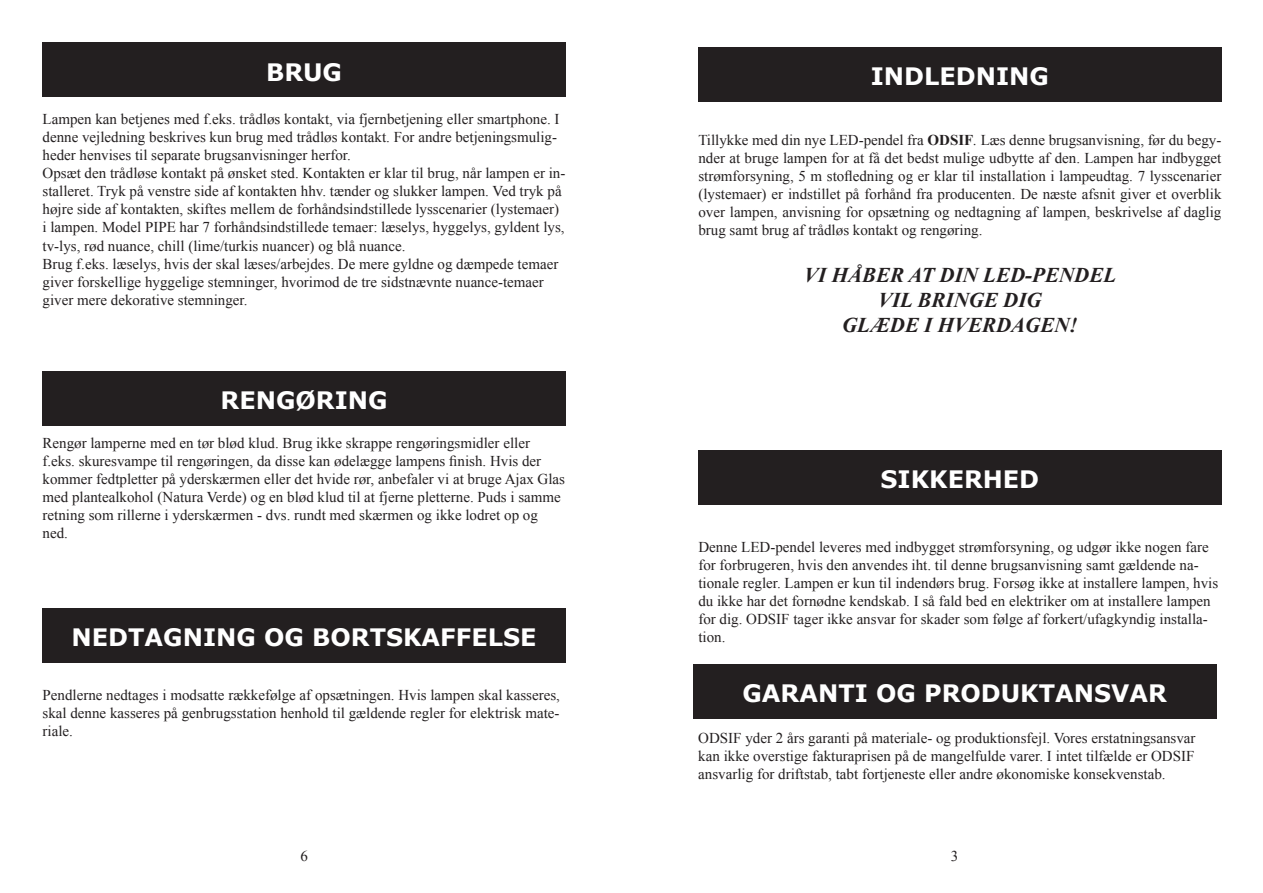
<style>
.page{position:relative;width:1263px;height:893px;background:#fff}
.page>*{position:absolute;margin:0;border:0;box-sizing:border-box;transform-origin:0 0}
.Overskrift{font:700 24px "Verdana";color:#fff}
.t1{font:italic 700 21px/25.2px "Times New Roman";color:#231f20;text-align:center}
.Tekst{font:15px/18px "Times New Roman";color:#231f20;text-align:justify}
.Body_text{font:15px/18px "Times New Roman";color:#231f20}
.s1{font-weight:700}
.s2{font-style:italic}
</style>
<div class="page">
<div style="left:698px;top:47px;width:523px;height:55px;background:#231f20"></div>
<div style="left:698px;top:450px;width:523px;height:55px;background:#231f20"></div>
<div style="left:43px;top:608px;width:523px;height:54px;background:#231f20"></div>
<div style="left:43px;top:43px;width:523px;height:54px;background:#231f20"></div>
<div style="left:693px;top:664px;width:523px;height:55px;background:#231f20"></div>
<div style="left:43px;top:371px;width:523px;height:54px;background:#231f20"></div>
<p class="Overskrift" style="left:266px;top:55px;width:78px">BRUG</p>
<p class="Tekst" style="left:43px;top:110px;width:518px;text-align:left">Lampen kan betjenes med f.eks. trådløs kontakt, via fjernbetjening eller smartphone. I denne vejledning beskrives kun brug med trådløs kontakt. For andre betjeningsmulig&shy;heder henvises til separate brugsanvisninger herfor.</p>
<p class="Body_text" style="left:43px;top:164px;width:524px">Opsæt den trådløse kontakt på ønsket sted. Kontakten er klar til brug, når lampen er in&shy;stalleret. Tryk på venstre side af kontakten hhv. tænder og slukker lampen. Ved tryk på højre side af kontakten, skiftes mellem de forhåndsindstillede lysscenarier (lystemaer) i lampen. Model PIPE har 7 forhåndsindstillede temaer: læselys, hyggelys, gyldent lys, tv-lys, rød nuance, chill (lime/turkis nuancer) og blå nuance.</p>
<p class="Body_text" style="left:43px;top:254px;width:517px">Brug f.eks. læselys, hvis der skal læses/arbejdes. De mere gyldne og dæmpede temaer giver forskellige hyggelige stemninger, hvorimod de tre sidstnævnte nuance-temaer giver mere dekorative stemninger.</p>
<p class="Overskrift" style="left:221px;top:383px;width:169px">RENGØRING</p>
<p class="Tekst" style="left:43px;top:433px;width:524px;text-align:left">Rengør lamperne med en tør blød klud. Brug ikke skrappe rengøringsmidler eller f.eks. skuresvampe til rengøringen, da disse kan ødelægge lampens finish. Hvis der kommer fedtpletter på yderskærmen eller det hvide rør, anbefaler vi at bruge Ajax Glas med plantealkohol (Natura Verde) og en blød klud til at fjerne pletterne. Puds i samme retning som rillerne i yderskærmen - dvs. rundt med skærmen og ikke lodret op og ned.</p>
<p class="Overskrift" style="left:72px;top:620px;width:466px">NEDTAGNING OG BORTSKAFFELSE</p>
<p class="Tekst" style="left:43px;top:685px;width:519px">Pendlerne nedtages i modsatte rækkefølge af opsætningen. Hvis lampen skal kasseres, skal denne kasseres på genbrugsstation henhold til gældende regler for elektrisk mate&shy;riale.</p>
<p class="Overskrift" style="left:871px;top:60px;width:180px">INDLEDNING</p>
<p class="Tekst" style="left:698px;top:130px;width:525px">Tillykke med din nye LED-pendel fra <span class="s1">ODSIF</span><span class="s2">.</span> Læs denne brugsanvisning, før du begy&shy;nder at bruge lampen for at få det bedst mulige udbytte af den. Lampen har indbygget strømforsyning, 5 m stofledning og er klar til installation i lampeudtag. 7 lysscenarier (lystemaer) er indstillet på forhånd fra producenten. De næste afsnit giver et overblik over lampen, anvisning for opsætning og nedtagning af lampen, beskrivelse af daglig brug samt brug af trådløs kontakt og rengøring.</p>
<p class="t1" style="left:804px;top:261px;width:313px">VI HÅBER AT DIN LED-PENDEL<br>VIL BRINGE DIG<br>GLÆDE I HVERDAGEN!</p>
<p class="Overskrift" style="left:880px;top:463px;width:160px">SIKKERHED</p>
<p class="Tekst" style="left:698px;top:537px;width:521px;text-align:left">Denne LED-pendel leveres med indbygget strømforsyning, og udgør ikke nogen fare for forbrugeren, hvis den anvendes iht. til denne brugsanvisning samt gældende na&shy;tionale regler. Lampen er kun til indendørs brug. Forsøg ikke at installere lampen, hvis du ikke har det fornødne kendskab. I så fald bed en elektriker om at installere lampen for dig. ODSIF tager ikke ansvar for skader som følge af forkert/ufagkyndig installa&shy;tion.</p>
<p class="Overskrift" style="left:742px;top:676px;width:426px">GARANTI OG PRODUKTANSVAR</p>
<p class="Tekst" style="left:698px;top:728px;width:499px">ODSIF yder 2 års garanti på materiale- og produktionsfejl. Vores erstatningsansvar kan ikke overstige fakturaprisen på de mangelfulde varer. I intet tilfælde er ODSIF ansvarlig for driftstab, tabt fortjeneste eller andre økonomiske konsekvenstab.</p>
<p class="Tekst" style="left:300px;top:846px;width:9px">6</p>
<p class="Tekst" style="left:951px;top:847px;width:9px">3</p>
</div>
